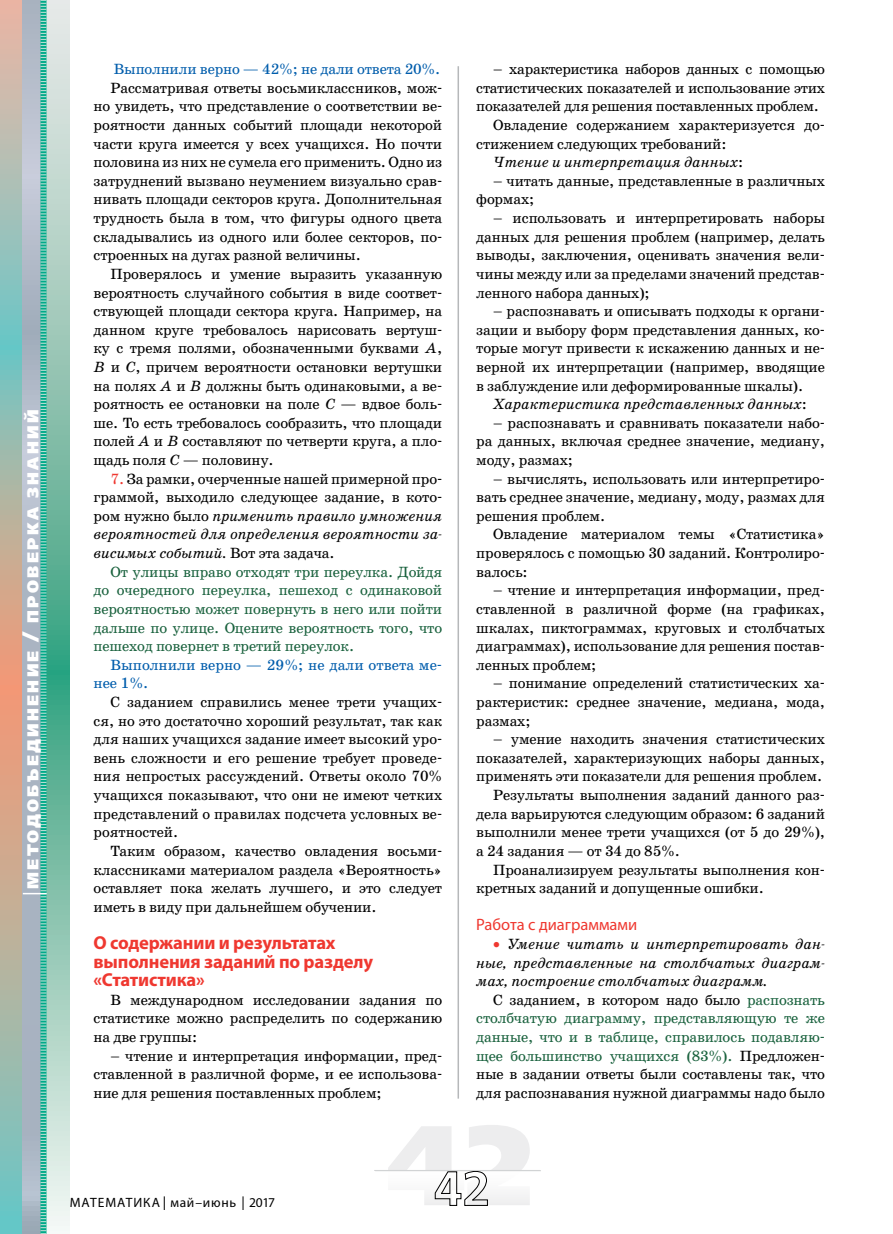
<style>
.page{position:relative;width:893px;height:1234px;background:#fff}
.page>*{position:absolute;margin:0;border:0;box-sizing:border-box;transform-origin:0 0}
.t1{font:700 18.75px/18.6px "Myriad Pro";letter-spacing:-.01em;color:#ef3830}
.t2{font:16.5px "Myriad Pro";color:#ef3830}
.t3{font:800 15.75px "Free Set";letter-spacing:.145em;color:#fff}
.t4{font:15px/18.6px "School";letter-spacing:-.01em;color:#000;text-align:justify}
.t5{font:15px/18.6px "School";letter-spacing:-.01em;color:#1a623e;text-align:justify}
.t6{font:italic 15px/18.6px "School";letter-spacing:-.01em;color:#000;text-align:justify}
.t7{font:15px/18.6px "School";color:#005dac}
.t8{font:13.5px "Myriad Pro";letter-spacing:.05em;color:#000}
.s1{font-size:22.5px}
.s2{font-style:italic}
.s3{color:#ef3830}
.s4{font-style:normal}
.s5{color:#000}
</style>
<div class="page">
<svg style="left:164px;top:1196px;width:1px;height:13px"></svg>
<svg style="left:243px;top:1196px;width:1px;height:13px"></svg>
<hr style="left:375px;top:1170px;width:166px;height:1px;background:#d1d3d4">
<svg style="left:434px;top:1171px;width:54px;height:34px"></svg>
<hr style="left:458px;top:66px;width:1px;height:1032px;background:#b6b8ba">
<hr style="left:374px;top:1169px;width:166px;height:1px;background:#d1d3d4">
<svg style="left:48px;top:0;width:22px;height:1231px;background:#97c9b7"></svg>
<svg style="left:0;top:0;width:23px;height:1233px;background:#b2b5a5"></svg>
<svg style="left:23px;top:0;width:16px;height:1233px;background:#afb8c6"></svg>
<svg style="left:39px;top:0;width:9px;height:1233px;background:#60bdab"></svg>
<hr style="left:23px;top:892px;width:24px;height:2px;background:#fff">
<p class="t3" style="left:23px;top:888px;width:480px;rotate:-90deg">методобъединение <span class="s1">/</span> проверка знаний</p>
<p class="t7" style="left:114px;top:60px;width:328px">Выполнили верно — 42%; не дали ответа 20%.</p>
<p class="t4" style="left:94px;top:78px;width:350px;text-indent:17px">Рассматривая ответы восьмиклассников, мож&shy;но увидеть, что представление о соответствии ве&shy;роятности данных событий площади некоторой части круга имеется у всех учащихся. Но почти половина из них не сумела его применить. Одно из затруднений вызвано неумением визуально срав&shy;нивать площади секторов круга. Дополнительная трудность была в том, что фигуры одного цвета складывались из одного или более секторов, по&shy;строенных на дугах разной величины.</p>
<p class="t4" style="left:94px;top:264px;width:350px;text-indent:17px">Проверялось и умение выразить указанную вероятность случайного события в виде соответ&shy;ствующей площади сектора круга. Например, на данном круге требовалось нарисовать вертуш&shy;ку с тремя полями, обозначенными буквами <span class="s2">А</span>, <span class="s2">В</span> и <span class="s2">С</span>, причем вероятности остановки вертушки на полях <span class="s2">А</span> и <span class="s2">В</span> должны быть одинаковыми, а ве&shy;роятность ее остановки на поле <span class="s2">С</span> — вдвое боль&shy;ше. То есть требовалось сообразить, что площади полей <span class="s2">А</span> и <span class="s2">В</span> составляют по четверти круга, а пло&shy;щадь поля <span class="s2">С</span> — половину.</p>
<p class="t4" style="left:94px;top:469px;width:350px;text-indent:17px"><span class="s3">7.</span> За рамки, очерченные нашей примерной про&shy;граммой, выходило следующее задание, в кото&shy;ром нужно было <span class="s2">применить правило умножения вероятностей для определения вероятности за&shy;висимых событий.</span> Вот эта задача.</p>
<p class="t5" style="left:94px;top:562px;width:350px;text-indent:17px">От улицы вправо отходят три переулка. Дойдя до очередного переулка, пешеход с одинаковой вероятностью может повернуть в него или пойти дальше по улице. Оцените вероятность того, что пешеход повернет в третий переулок.</p>
<p class="t7" style="left:94px;top:655px;width:350px;text-indent:17px">Выполнили верно — 29%; не дали ответа ме&shy;нее 1%.</p>
<p class="t4" style="left:94px;top:692px;width:350px;text-indent:17px">С заданием справились менее трети учащих&shy;ся, но это достаточно хороший результат, так как для наших учащихся задание имеет высокий уро&shy;вень сложности и его решение требует проведе&shy;ния непростых рассуждений. Ответы около 70% учащихся показывают, что они не имеют четких представлений о правилах подсчета условных ве&shy;роятностей.</p>
<p class="t4" style="left:94px;top:841px;width:350px;text-indent:17px">Таким образом, качество овладения восьми&shy;классниками материалом раздела «Вероятность» оставляет пока желать лучшего, и это следует иметь в виду при дальнейшем обучении.</p>
<p class="t1" style="left:94px;top:932px;width:281px">О содержании и результатах выполнения заданий по разделу «Статистика»</p>
<p class="t4" style="left:94px;top:990px;width:350px;text-indent:17px">В международном исследовании задания по статистике можно распределить по содержанию на две группы:</p>
<p class="t4" style="left:94px;top:1046px;width:350px;text-indent:17px">– чтение и интерпретация информации, пред&shy;ставленной в различной форме, и ее использова&shy;ние для решения поставленных проблем;</p>
<p class="t4" style="left:493px;top:60px;width:333px">– характеристика наборов данных с помощью</p>
<p class="t4" style="left:476px;top:78px;width:350px">статистических показателей и использование этих</p>
<p class="t4" style="left:476px;top:97px;width:344px">показателей для решения поставленных проблем.</p>
<p class="t4" style="left:493px;top:116px;width:333px">Овладение содержанием характеризуется до-</p>
<p class="t4" style="left:476px;top:134px;width:252px">стижением следующих требований:</p>
<p class="t6" style="left:493px;top:153px;width:252px">Чтение и интерпретация данных<span class="s4">:</span></p>
<p class="t4" style="left:476px;top:171px;width:350px;text-indent:17px">– читать данные, представленные в различных формах;</p>
<p class="t4" style="left:476px;top:209px;width:350px;text-indent:17px">– использовать и интерпретировать наборы данных для решения проблем (например, делать выводы, заключения, оценивать значения вели&shy;чины между или за пределами значений представ&shy;ленного набора данных);</p>
<p class="t4" style="left:476px;top:302px;width:350px;text-indent:17px">– распознавать и описывать подходы к органи&shy;зации и выбору форм представления данных, ко&shy;торые могут привести к искажению данных и не&shy;верной их интерпретации (например, вводящие в заблуждение или деформированные шкалы).</p>
<p class="t6" style="left:493px;top:395px;width:315px">Характеристика представленных данных<span class="s4">:</span></p>
<p class="t4" style="left:476px;top:413px;width:350px;text-indent:17px">– распознавать и сравнивать показатели набо&shy;ра данных, включая среднее значение, медиану, моду, размах;</p>
<p class="t4" style="left:476px;top:469px;width:350px;text-indent:17px">– вычислять, использовать или интерпретиро&shy;вать среднее значение, медиану, моду, размах для решения проблем.</p>
<p class="t4" style="left:476px;top:525px;width:350px;text-indent:17px">Овладение материалом темы «Статистика» проверялось с помощью 30 заданий. Контролиро&shy;валось:</p>
<p class="t4" style="left:476px;top:581px;width:350px;text-indent:17px">– чтение и интерпретация информации, пред&shy;ставленной в различной форме (на графиках, шкалах, пиктограммах, круговых и столбчатых диаграммах), использование для решения постав&shy;ленных проблем;</p>
<p class="t4" style="left:476px;top:674px;width:350px;text-indent:17px">– понимание определений статистических ха&shy;рактеристик: среднее значение, медиана, мода, размах;</p>
<p class="t4" style="left:493px;top:729px;width:333px">– умение находить значения статистических</p>
<p class="t4" style="left:476px;top:748px;width:350px">показателей, характеризующих наборы данных,</p>
<p class="t4" style="left:476px;top:767px;width:347px">применять эти показатели для решения проблем.</p>
<p class="t4" style="left:493px;top:785px;width:333px">Результаты выполнения заданий данного раз-</p>
<p class="t4" style="left:476px;top:804px;width:350px">дела варьируются следующим образом: 6 заданий</p>
<p class="t4" style="left:476px;top:822px;width:350px">выполнили менее трети учащихся (от 5 до 29%),</p>
<p class="t4" style="left:476px;top:841px;width:205px">а 24 задания — от 34 до 85%.</p>
<p class="t4" style="left:493px;top:860px;width:333px">Проанализируем результаты выполнения кон-</p>
<p class="t4" style="left:476px;top:878px;width:289px">кретных заданий и допущенные ошибки.</p>
<p class="t2" style="left:476px;top:914px;width:162px">Работа с диаграммами</p>
<p class="t6" style="left:476px;top:934px;width:350px;text-indent:17px"><span class="s3">•</span> Умение читать и интерпретировать дан&shy;ные, представленные на столбчатых диаграм&shy;мах, построение столбчатых диаграмм.</p>
<p class="t5" style="left:476px;top:990px;width:350px;text-indent:17px"><span class="s5">С заданием, в котором надо было</span> распознать столбчатую диаграмму, представляющую те же данные, что и в таблице, справилось подавляю&shy;щее большинство учащихся (83%). <span class="s5">Предложен&shy;ные в задании ответы были составлены так, что для распознавания нужной диаграммы надо было</span></p>
<p class="t8" style="left:70px;top:1193px;width:10px">математика</p>
<p class="t8" style="left:170px;top:1193px;width:106px">май–июнь 2017</p>
</div>
